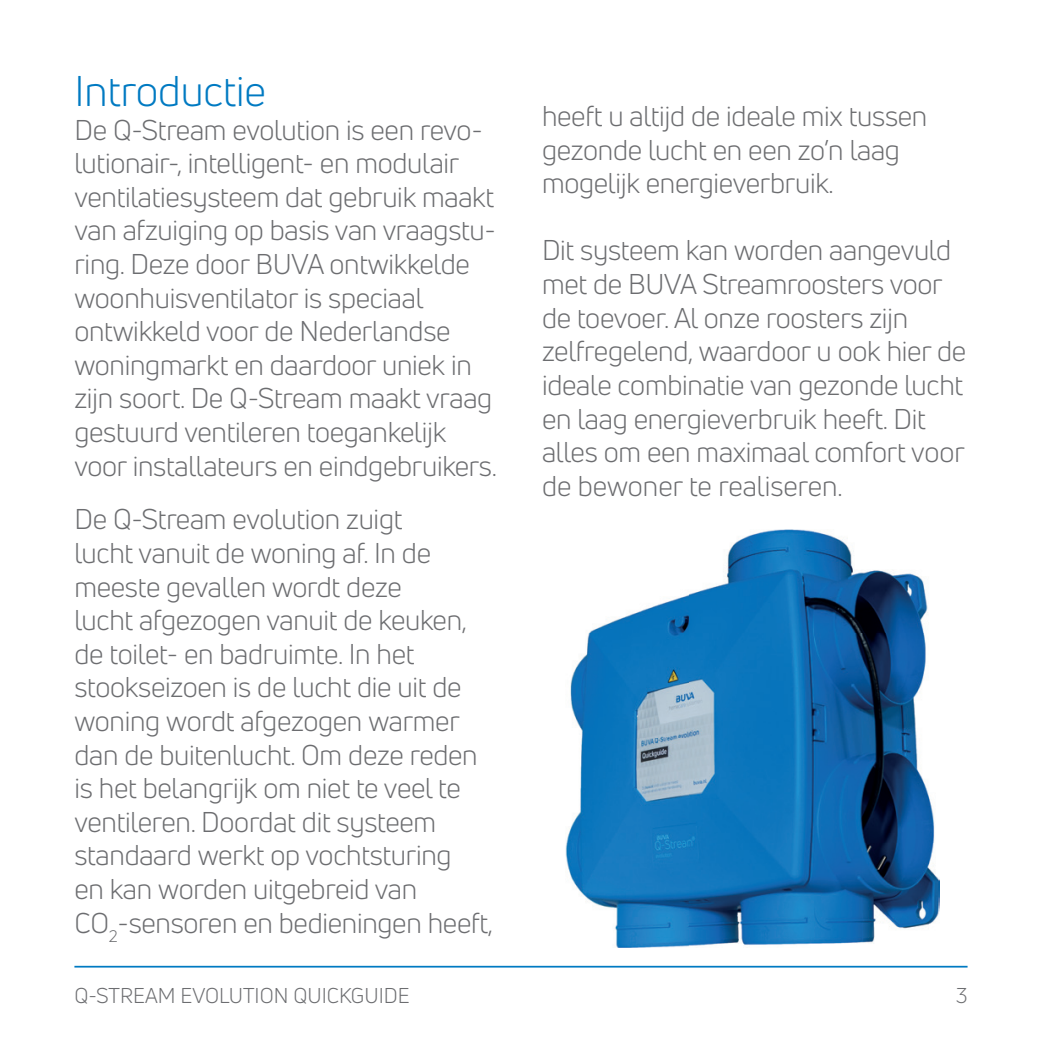
<style>
.page{position:relative;width:1042px;height:1042px;background:#fff}
.page>*{position:absolute;margin:0;border:0;box-sizing:border-box;transform-origin:0 0}
.t1{font:42px "Uni Neue";color:#007ac2}
.t2{font:28px/33.6px "Uni Neue";letter-spacing:-.01em;color:#6c6d70}
.t3{font:21px "Uni Neue";color:#6c6d70}
</style>
<div class="page">
<hr style="left:74px;top:966px;width:893px;height:1px;background:#007ac2">
<img style="left:565px;top:529px;width:374px;height:418px">
<h1 class="t1" style="left:74px;top:66px;width:193px">Introductie</h1>
<p class="t2" style="left:74px;top:113px;width:424px">De Q-Stream evolution is een revo&shy;lutionair-, intelligent- en modulair ventilatiesysteem dat gebruik maakt van afzuiging op basis van vraagstu&shy;ring. Deze door BUVA ontwikkelde woonhuisventilator is speciaal ontwikkeld voor de Nederlandse woningmarkt en daardoor uniek in zijn soort. De Q-Stream maakt vraag gestuurd ventileren toegankelijk voor installateurs en eindgebruikers.</p>
<p class="t2" style="left:74px;top:502px;width:420px">De Q-Stream evolution zuigt<br>lucht vanuit de woning af. In de meeste gevallen wordt deze<br>lucht afgezogen vanuit de keuken, de toilet- en badruimte. In het stookseizoen is de lucht die uit de woning wordt afgezogen warmer dan de buitenlucht. Om deze reden is het belangrijk om niet te veel te ventileren. Doordat dit systeem standaard werkt op vochtsturing<br>en kan worden uitgebreid van<br>CO<sub>2</sub>-sensoren en bedieningen heeft,</p>
<p class="t2" style="left:542px;top:99px;width:387px">heeft u altijd de ideale mix tussen gezonde lucht en een zo’n laag mogelijk energieverbruik.</p>
<p class="t2" style="left:542px;top:233px;width:426px">Dit systeem kan worden aangevuld met de BUVA Streamroosters voor de toevoer. Al onze roosters zijn zelfregelend, waardoor u ook hier de ideale combinatie van gezonde lucht en laag energieverbruik heeft. Dit alles om een maximaal comfort voor de bewoner te realiseren.</p>
<p class="t3" style="left:74px;top:983px;width:337px">Q-STREAM EVOLUTION QUICKGUIDE</p>
<p class="t3" style="left:956px;top:983px;width:13px">3</p>
</div>
